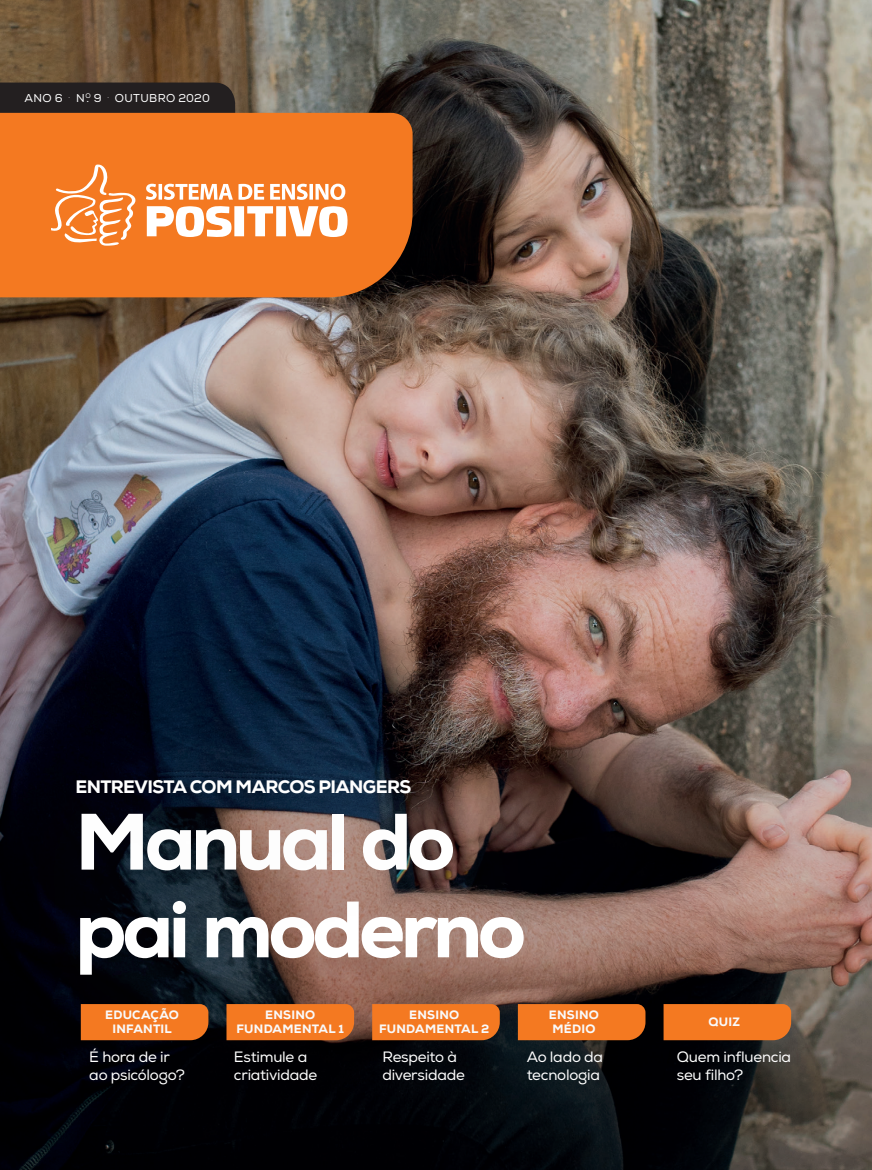
<style>
.page{position:relative;width:872px;height:1170px;background:#fff}
.page>*{position:absolute;margin:0;border:0;box-sizing:border-box;transform-origin:0 0}
.Capa{font:800 79.8px/87.8px "Nexa";letter-spacing:-.055em;color:#fff}
.Capa-2{font:800 18px "Nexa";letter-spacing:-.035em;color:#fff}
.Resumo_capa{font:15px/18px "Nexa";letter-spacing:-.015em;color:#fff}
.Chamada_capa{font:800 12.15px/13.8px "Nexa";letter-spacing:.02em;color:#f9fafb;text-align:center}
.t1{font:11.4px "Nexa";letter-spacing:.03em;color:#fff}
</style>
<div class="page">
<img style="left:0;top:0;width:872px;height:1169px">
<div style="left:0;top:624px;width:701px;height:534px;background:#231f20;opacity:.45"></div>
<div style="left:0;top:583px;width:556px;height:406px;background:#231f20;opacity:.45"></div>
<div style="left:372px;top:1003px;width:128px;height:37px;background:#f47921"></div>
<svg style="left:518px;top:1003px;width:127px;height:37px;background:#e9741f"></svg>
<svg style="left:81px;top:1003px;width:127px;height:37px;background:#e97320"></svg>
<svg style="left:663px;top:1003px;width:128px;height:37px;background:#e97421"></svg>
<svg style="left:226px;top:1003px;width:128px;height:37px;background:#eb7521"></svg>
<svg style="left:0;top:82px;width:235px;height:31px;background:#262120"></svg>
<div style="left:0;top:113px;width:412px;height:184px;background:#f47921"></div>
<svg style="left:51px;top:164px;width:298px;height:82px"></svg>
<p class="t1" style="left:25px;top:91px;width:187px">ANO 6 <sup>.</sup> N .<sup>O</sup> 9 <sup>.</sup> OUTUBRO 2020</p>
<p class="Capa-2" style="left:75px;top:775px;width:337px">ENTREVISTA COM MARCOS PIANGERS</p>
<p class="Capa" style="left:75px;top:798px;width:452px">Manual do pai moderno</p>
<p class="Chamada_capa" style="left:105px;top:1008px;width:75px">EDUCAÇÃO</p>
<p class="Chamada_capa" style="left:112px;top:1022px;width:61px">INFANTIL</p>
<p class="Resumo_capa" style="left:89px;top:1048px;width:97px">É hora de ir ao psicólogo?</p>
<p class="Chamada_capa" style="left:236px;top:1008px;width:109px">ENSINO<br>FUNDAMENTAL 1</p>
<p class="Chamada_capa" style="left:379px;top:1008px;width:112px">ENSINO<br>FUNDAMENTAL 2</p>
<p class="Chamada_capa" style="left:549px;top:1008px;width:51px;text-align:left">ENSINO<br>MÉDIO</p>
<p class="Resumo_capa" style="left:234px;top:1048px;width:85px">Estimule a criatividade</p>
<p class="Resumo_capa" style="left:382px;top:1048px;width:84px">Respeito à diversidade</p>
<p class="Resumo_capa" style="left:527px;top:1048px;width:78px">Ao lado da tecnologia</p>
<p class="Chamada_capa" style="left:708px;top:1015px;width:33px">QUIZ</p>
<p class="Resumo_capa" style="left:676px;top:1048px;width:116px">Quem influencia seu filho?</p>
</div>
